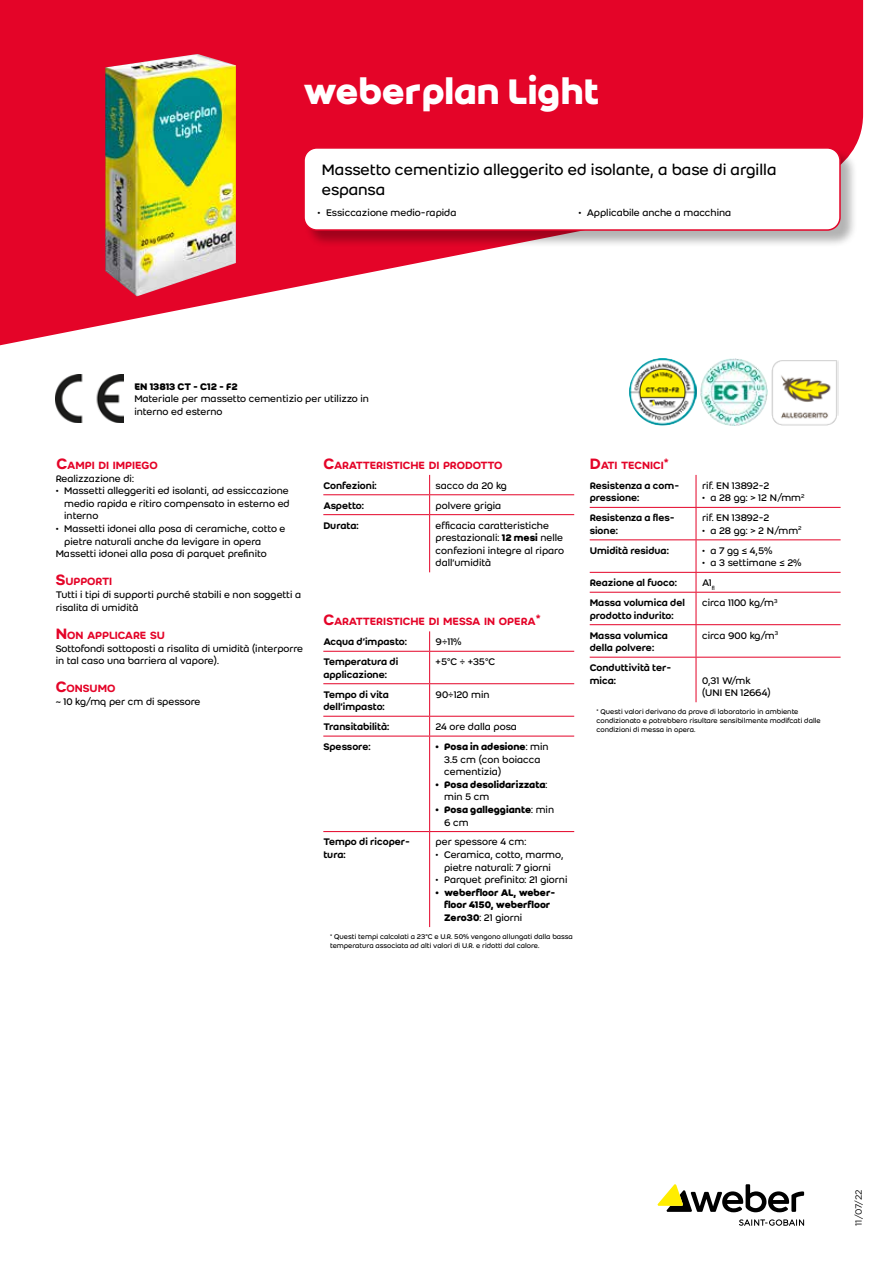
<style>
.page{position:relative;width:893px;height:1263px;background:#fff}
.page>*{position:absolute;margin:0;border:0;box-sizing:border-box;transform-origin:0 0}
.t1{font:700 39px "Weber";color:#fff}
.t2{font:16.5px/19.8px "Weber";color:#000}
.t3{font:500 11.55px "Weber";letter-spacing:-.005em;color:#e40428}
.t4{font:10.5px/12.6px "Weber";color:#000}
.t5{font:500 10.5px/12.6px "Weber";color:#000}
.t6{font:700 10.5px/12.6px "Weber";color:#000}
.t7{font:9px "Gotham";color:#000}
.t8{font:7.5px/9px "Weber";color:#000}
.s1{font-size:16.5px}
.s2{font-weight:700}
.s3{font-weight:400}
</style>
<div class="page">
<svg style="left:739px;top:1219px;width:65px;height:7px"></svg>
<svg style="left:657px;top:1184px;width:147px;height:28px"></svg>
<svg style="left:0;top:0;width:863px;height:345px;fill:#e40428"></svg>
<hr style="left:323px;top:494px;width:107px;height:1px;background:#e40428">
<hr style="left:430px;top:494px;width:144px;height:1px;background:#e40428">
<svg style="left:429px;top:475px;width:1px;height:39px"></svg>
<hr style="left:323px;top:514px;width:107px;height:1px;background:#e40428">
<hr style="left:430px;top:514px;width:144px;height:1px;background:#e40428">
<hr style="left:429px;top:515px;width:1px;height:57px;background:#e40428">
<svg style="left:429px;top:631px;width:1px;height:20px"></svg>
<hr style="left:323px;top:651px;width:107px;height:1px;background:#e40428">
<hr style="left:430px;top:651px;width:144px;height:1px;background:#e40428">
<hr style="left:429px;top:652px;width:1px;height:31px;background:#e40428">
<hr style="left:323px;top:683px;width:107px;height:1px;background:#e40428">
<hr style="left:430px;top:683px;width:144px;height:1px;background:#e40428">
<hr style="left:429px;top:684px;width:1px;height:32px;background:#e40428">
<hr style="left:323px;top:716px;width:107px;height:1px;background:#e40428">
<hr style="left:430px;top:716px;width:144px;height:1px;background:#e40428">
<svg style="left:429px;top:717px;width:1px;height:19px"></svg>
<hr style="left:323px;top:736px;width:107px;height:1px;background:#e40428">
<hr style="left:430px;top:736px;width:144px;height:1px;background:#e40428">
<hr style="left:429px;top:736px;width:1px;height:95px;background:#e40428">
<hr style="left:323px;top:831px;width:107px;height:1px;background:#e40428">
<hr style="left:430px;top:831px;width:144px;height:1px;background:#e40428">
<hr style="left:429px;top:832px;width:1px;height:95px;background:#e40428">
<hr style="left:696px;top:475px;width:1px;height:32px;background:#e40428">
<hr style="left:590px;top:507px;width:106px;height:1px;background:#e40428">
<hr style="left:696px;top:507px;width:145px;height:1px;background:#e40428">
<hr style="left:696px;top:508px;width:1px;height:31px;background:#e40428">
<hr style="left:590px;top:539px;width:106px;height:1px;background:#e40428">
<hr style="left:696px;top:539px;width:145px;height:1px;background:#e40428">
<hr style="left:696px;top:540px;width:1px;height:32px;background:#e40428">
<hr style="left:590px;top:572px;width:106px;height:1px;background:#e40428">
<hr style="left:696px;top:572px;width:145px;height:1px;background:#e40428">
<svg style="left:696px;top:573px;width:1px;height:19px"></svg>
<hr style="left:590px;top:592px;width:106px;height:1px;background:#e40428">
<hr style="left:696px;top:592px;width:145px;height:1px;background:#e40428">
<hr style="left:696px;top:593px;width:1px;height:31px;background:#e40428">
<hr style="left:590px;top:624px;width:106px;height:1px;background:#e40428">
<hr style="left:696px;top:624px;width:145px;height:1px;background:#e40428">
<hr style="left:696px;top:625px;width:1px;height:32px;background:#e40428">
<hr style="left:590px;top:657px;width:106px;height:1px;background:#e40428">
<hr style="left:696px;top:657px;width:145px;height:1px;background:#e40428">
<hr style="left:696px;top:657px;width:1px;height:45px;background:#e40428">
<img style="left:56px;top:374px;width:68px;height:49px">
<img style="left:629px;top:358px;width:68px;height:68px">
<img style="left:700px;top:358px;width:68px;height:68px">
<img style="left:771px;top:360px;width:68px;height:66px">
<img style="left:105px;top:54px;width:131px;height:242px">
<div style="left:304px;top:148px;width:554px;height:100px;background:#000;opacity:.3"></div>
<div style="left:304px;top:148px;width:536px;height:82px;background:#fff;border-radius:13px"></div>
<div style="left:303px;top:147px;width:538px;height:84px;border:2px solid #e40428;border-radius:13px"></div>
<h1 class="t1" style="left:303px;top:62px;width:298px">weberplan Light</h1>
<h2 class="t2" style="left:322px;top:160px;width:456px">Massetto cementizio alleggerito ed isolante, a base di argilla espansa</h2>
<p class="t4" style="left:318px;top:206px;width:140px">• Essiccazione medio-rapida</p>
<p class="t4" style="left:578px;top:206px;width:154px">• Applicabile anche a macchina</p>
<p class="t6" style="left:134px;top:380px;width:105px">EN 13813 CT - C12 - F2</p>
<p class="t4" style="left:134px;top:393px;width:236px">Materiale per massetto cementizio per utilizzo in interno ed esterno</p>
<p class="t3" style="left:56px;top:457px;width:103px"><span class="s1">C</span>AMPI DI IMPIEGO</p>
<p class="t4" style="left:56px;top:472px;width:80px">Realizzazione di:</p>
<p class="t4" style="left:64px;top:484px;width:227px;text-align:justify;text-indent:-9px">• Massetti alleggeriti ed isolanti, ad essiccazione medio rapida e ritiro compensato in esterno ed interno</p>
<p class="t4" style="left:56px;top:522px;width:231px">• Massetti idonei alla posa di ceramiche, cotto e</p>
<p class="t4" style="left:64px;top:535px;width:199px">pietre naturali anche da levigare in opera</p>
<p class="t4" style="left:56px;top:547px;width:213px">Massetti idonei alla posa di parquet prefinito</p>
<p class="t3" style="left:56px;top:573px;width:58px"><span class="s1">S</span>UPPORTI</p>
<p class="t4" style="left:56px;top:588px;width:247px">Tutti i tipi di supporti purché stabili e non soggetti a risalita di umidità</p>
<p class="t3" style="left:56px;top:627px;width:111px"><span class="s1">N</span>ON APPLICARE SU</p>
<p class="t4" style="left:56px;top:642px;width:249px">Sottofondi sottoposti a risalita di umidità (interporre in tal caso una barriera al vapore).</p>
<p class="t3" style="left:56px;top:680px;width:61px"><span class="s1">C</span>ONSUMO</p>
<p class="t4" style="left:56px;top:695px;width:146px">~ 10 kg/mq per cm di spessore</p>
<p class="t3" style="left:323px;top:457px;width:181px"><span class="s1">C</span>ARATTERISTICHE DI PRODOTTO</p>
<p class="t5" style="left:323px;top:479px;width:55px">Confezioni:</p>
<p class="t4" style="left:436px;top:479px;width:73px">sacco da 20 kg</p>
<p class="t5" style="left:323px;top:499px;width:42px">Aspetto:</p>
<p class="t4" style="left:436px;top:499px;width:67px">polvere grigia</p>
<p class="t5" style="left:323px;top:519px;width:37px">Durata:</p>
<p class="t4" style="left:436px;top:519px;width:130px">efficacia caratteristiche prestazionali: <span class="s2">12 mesi</span> nelle confezioni integre al riparo dall’umidità</p>
<p class="t3" style="left:323px;top:613px;width:219px"><span class="s1">C</span>ARATTERISTICHE DI MESSA IN OPERA<span class="s1">*</span></p>
<p class="t5" style="left:323px;top:635px;width:85px">Acqua d’impasto:</p>
<p class="t4" style="left:436px;top:635px;width:27px">9÷11%</p>
<p class="t5" style="left:323px;top:655px;width:76px">Temperatura di applicazione:</p>
<p class="t4" style="left:436px;top:655px;width:61px">+5°C ÷ +35°C</p>
<p class="t5" style="left:323px;top:688px;width:67px">Tempo di vita dell’impasto:</p>
<p class="t4" style="left:436px;top:688px;width:55px">90÷120 min</p>
<p class="t5" style="left:323px;top:720px;width:67px">Transitabilità:</p>
<p class="t4" style="left:436px;top:720px;width:83px">24 ore dalla posa</p>
<p class="t5" style="left:323px;top:740px;width:49px">Spessore:</p>
<p class="t4" style="left:444px;top:740px;width:106px;text-indent:-9px"><span class="s2">• Posa in adesione</span>: min<br>3.5 cm (con boiacca cementizia)</p>
<p class="t6" style="left:444px;top:778px;width:105px;text-indent:-9px">• Posa desolidarizzata<span class="s3">: min 5 cm</span></p>
<p class="t6" style="left:444px;top:803px;width:112px;text-indent:-9px">• Posa galleggiante<span class="s3">: min<br>6 cm</span></p>
<p class="t5" style="left:323px;top:836px;width:88px">Tempo di ricoper&shy;tura:</p>
<p class="t4" style="left:436px;top:836px;width:92px">per spessore 4 cm:</p>
<p class="t4" style="left:436px;top:848px;width:129px;text-align:center">• Ceramica, cotto, marmo, pietre naturali: 7 giorni</p>
<p class="t4" style="left:436px;top:873px;width:133px">• Parquet prefinito: 21 giorni</p>
<p class="t6" style="left:444px;top:886px;width:113px;text-indent:-9px">• weberfloor AL, weber&shy;floor 4150, weberfloor<br>Zero30<span class="s3">: 21 giorni</span></p>
<p class="t8" style="left:330px;top:931px;width:244px">* Questi tempi calcolati a 23°C e U.R. 50% vengono allungati dalla bassa temperatura associata ad alti valori di U.R. e ridotti dal calore.</p>
<p class="t3" style="left:590px;top:457px;width:81px"><span class="s1">D</span>ATI TECN ICI<span class="s1">*</span></p>
<p class="t5" style="left:590px;top:479px;width:91px">Resistenza a com&shy;pressione:</p>
<p class="t4" style="left:702px;top:479px;width:69px">rif. EN 13892-2</p>
<p class="t4" style="left:702px;top:491px;width:104px">• a 28 gg: &gt; 12 N/mm<sup>2</sup></p>
<p class="t5" style="left:590px;top:511px;width:87px">Resistenza a fles&shy;sione:</p>
<p class="t4" style="left:702px;top:511px;width:69px">rif. EN 13892-2</p>
<p class="t4" style="left:702px;top:524px;width:101px">• a 28 gg: &gt; 2 N/mm<sup>2</sup></p>
<p class="t5" style="left:590px;top:544px;width:81px">Umidità residua:</p>
<p class="t4" style="left:702px;top:544px;width:72px">• a 7 gg ≤ 4,5%</p>
<p class="t4" style="left:702px;top:556px;width:101px">• a 3 settimane ≤ 2%</p>
<p class="t5" style="left:590px;top:576px;width:89px">Reazione al fuoco:</p>
<p class="t4" style="left:702px;top:576px;width:14px">A1<sub>fl</sub></p>
<p class="t5" style="left:590px;top:596px;width:97px">Massa volumica del prodotto indurito:</p>
<p class="t4" style="left:702px;top:596px;width:77px">circa 1100 kg/m<sup>3</sup></p>
<p class="t5" style="left:590px;top:629px;width:80px">Massa volumica della polvere:</p>
<p class="t4" style="left:702px;top:629px;width:78px">circa 900 kg/m<sup>3</sup></p>
<p class="t5" style="left:590px;top:661px;width:83px">Conduttività ter&shy;mica:</p>
<p class="t4" style="left:702px;top:674px;width:70px">0,31 W/mk (UNI EN 12664)</p>
<p class="t8" style="left:596px;top:707px;width:226px">* Questi valori derivano da prove di laboratorio in ambiente condizionato e potrebbero risultare sensibilmente modifcati dalle condizioni di messa in opera.</p>
<p class="t7" style="left:853px;top:1226px;width:38px;rotate:-90deg">11/07/22</p>
</div>
